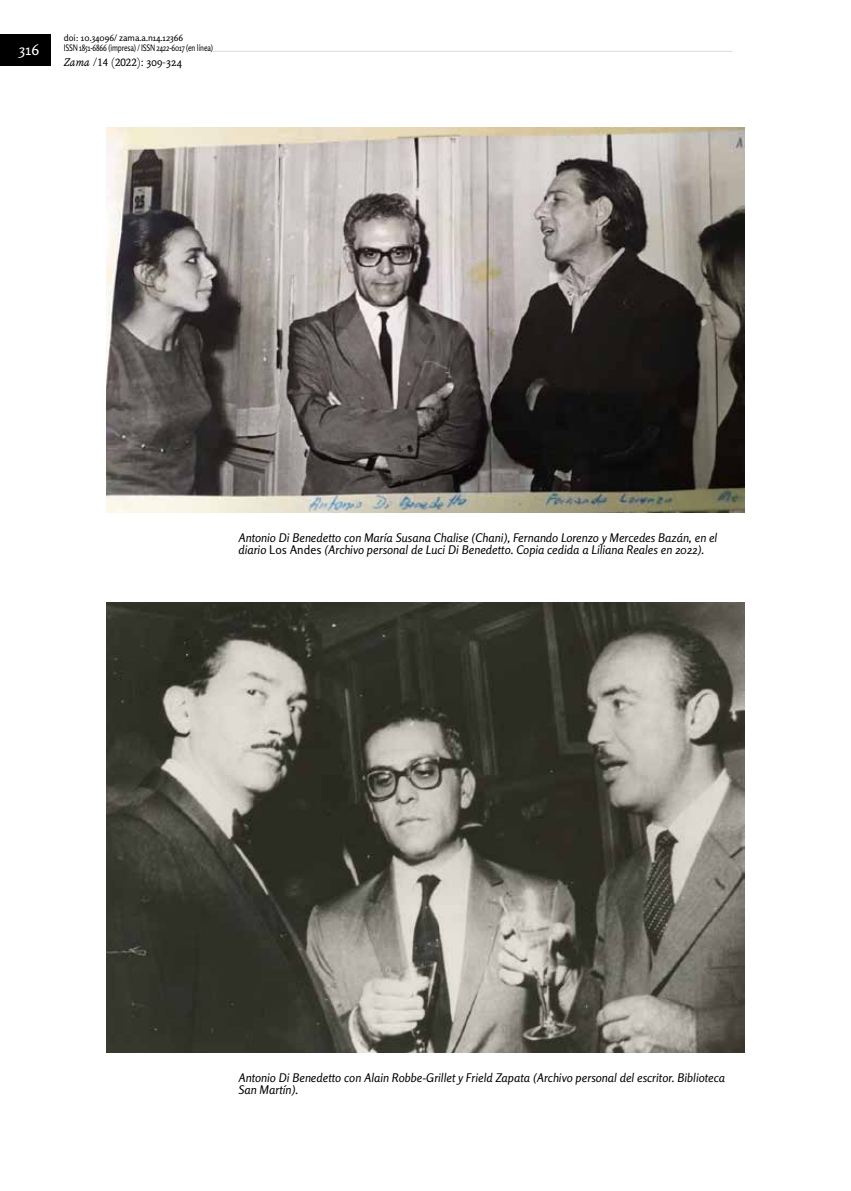
<style>
.page{position:relative;width:851px;height:1191px;background:#fff}
.page>*{position:absolute;margin:0;border:0;box-sizing:border-box;transform-origin:0 0}
.t1{font:15px "Rosario";color:#fff}
.t2{font:italic 12px/12px "Rosario";color:#000}
.t3{font:12px "Andralis NDSC";color:#000}
.t4{font:9px/10.8px "Rosario";letter-spacing:-.02em;color:#000}
.s1{font-family:"Andralis ND Os F";font-style:italic}
.s2{font-family:"Andralis ND Os F"}
.s3{font-style:normal}
</style>
<div class="page">
<hr style="left:127px;top:51px;width:605px;height:1px;background:#dadada">
<div style="left:64px;top:41px;width:149px;height:15px;background:#fff"></div>
<div style="left:0;top:35px;width:50px;height:31px;background:#000"></div>
<img style="left:106px;top:128px;width:638px;height:384px">
<img style="left:106px;top:602px;width:638px;height:450px">
<p class="t1" style="left:19px;top:38px;width:21px">316</p>
<p class="t4" style="left:64px;top:31px;width:151px">doi: 10.34096/ zama.a.n14.12366<br>ISSN 1851-6866 (impresa) / ISSN 2422-6017 (en línea)</p>
<p class="t3" style="left:64px;top:55px;width:120px"><span class="s1">Zama</span> /14 (2022): <span class="s2">309-324</span></p>
<p class="t2" style="left:238px;top:532px;width:480px">Antonio Di Benedetto con María Susana Chalise (Chani), Fernando Lorenzo y Mercedes Bazán, en el diario <span class="s3">Los Andes</span> (Archivo personal de Luci Di Benedetto. Copia cedida a Liliana Reales en 2022).</p>
<p class="t2" style="left:238px;top:1072px;width:488px">Antonio Di Benedetto con Alain Robbe-Grillet y Frield Zapata (Archivo personal del escritor. Biblioteca<br>San Martín).</p>
</div>
